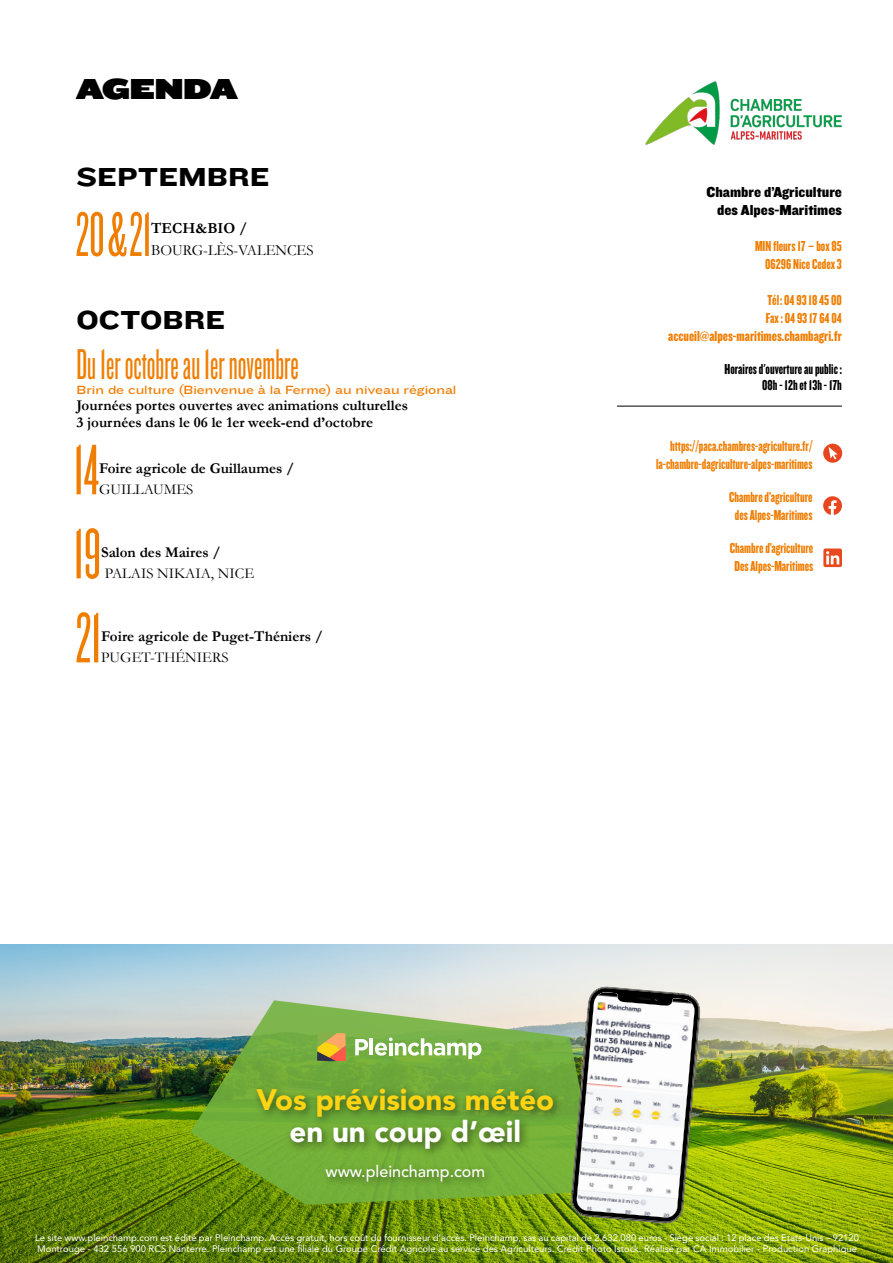
<style>
.page{position:relative;width:893px;height:1263px;background:#fff}
.page>*{position:absolute;margin:0;border:0;box-sizing:border-box;transform-origin:0 0}
.t1{font:74.4px "Knockout HTF26 Junior Flyweight";color:#ef7d00}
.t2{font:65.55px "Knockout HTF26 Junior Flyweight";color:#ef7d00}
.t3{font:44.85px "Knockout HTF26 Junior Flyweight";color:#ef7d00}
.t4{font:30px "Knockout HTF94 Ultmt Sumo";color:#000}
.t5{font:900 29.4px "Avenir LT Std";color:#ffd412}
.t6{font:900 29.4px "Avenir LT Std";color:#fff}
.t7{font:27px "Knockout HTF53 Heviweight";color:#000}
.t8{font:500 16.05px "Avenir LT Std";color:#fff}
.t9{font:15.45px/21.6px "Garamond";color:#000}
.t10{font:15px/18px "Knockout HTF68 Full Featherwt";color:#ef7d00;text-align:right}
.t11{font:700 15px/16.5px "Garamond";color:#000}
.t12{font:15px/16.5px "Knockout HTF68 Full Featherwt";color:#000;text-align:right}
.t13{font:15px "Garamond";color:#000}
.t14{font:15px/18px "Knockout HTF71 Full Middlewt";color:#000;text-align:right}
.t15{font:15px "Knockout HTF69 Full Liteweight";color:#ef7d00}
.t16{font:12.3px "Knockout HTF34 Junior Sumo";color:#ef7d00}
.t17{font:9.45px/11.4px "Avenir LT Std";color:#fff}
.s1{font-weight:700}
.s2{font-style:inherit}
</style>
<div class="page">
<img style="left:0;top:945px;width:893px;height:318px">
<svg style="left:190px;top:1000px;width:380px;height:205px;background:#83ad55"></svg>
<div style="left:252px;top:1084px;width:312px;height:108px;background:#000;opacity:.5"></div>
<svg style="left:317px;top:1032px;width:29px;height:29px"></svg>
<svg style="left:355px;top:1039px;width:13px;height:16px"></svg>
<hr style="left:370px;top:1038px;width:3px;height:17px;background:#fff">
<svg style="left:375px;top:1037px;width:106px;height:22px"></svg>
<svg style="left:570px;top:986px;width:131px;height:238px"></svg>
<img style="left:645px;top:81px;width:197px;height:64px">
<hr style="left:617px;top:406px;width:225px;height:1px;background:#000">
<svg style="left:823px;top:444px;width:19px;height:19px"></svg>
<svg style="left:823px;top:496px;width:19px;height:19px"></svg>
<svg style="left:823px;top:548px;width:19px;height:19px"></svg>
<h3 class="t4" style="left:77px;top:72px;width:162px">AGENDA</h3>
<h3 class="t7" style="left:77px;top:162px;width:195px">SEPTEMBRE</h3>
<h2 class="t2" style="left:76px;top:203px;width:77px">20 &amp; 21</h2>
<h3 class="t9" style="left:151px;top:217px;width:164px"><span class="s1">TECH&amp;BIO /<br></span>BOURG-L<span class="s2">È</span>S-VALENCES</h3>
<h3 class="t7" style="left:77px;top:306px;width:150px">OCTOBRE</h3>
<h3 class="t3" style="left:77px;top:343px;width:224px">Du 1er octobre au 1er novembre</h3>
<h3 class="t16" style="left:77px;top:383px;width:381px">Brin de culture (Bienvenue à la Ferme) au niveau régional</h3>
<h3 class="t11" style="left:77px;top:397px;width:333px">Journées portes ouvertes avec animations culturelles<br>3 journées dans le 06 le 1er week-end d’octobre</h3>
<h1 class="t1" style="left:74px;top:434px;width:27px">14</h1>
<h3 class="t11" style="left:99px;top:460px;width:197px">Foire agricole de Guillaumes /</h3>
<h3 class="t13" style="left:99px;top:480px;width:96px">GUILLAUMES</h3>
<h1 class="t1" style="left:74px;top:518px;width:29px">19</h1>
<h3 class="t11" style="left:101px;top:544px;width:121px">Salon des Maires /</h3>
<h3 class="t13" style="left:105px;top:564px;width:151px">PALAIS NIKAIA, NICE</h3>
<h1 class="t1" style="left:76px;top:602px;width:27px">21</h1>
<h3 class="t11" style="left:101px;top:628px;width:224px">Foire agricole de Puget-Théniers /</h3>
<h3 class="t13" style="left:101px;top:648px;width:129px">PUGET-THÉNIERS</h3>
<h3 class="t14" style="left:707px;top:183px;width:137px">Chambre d’Agriculture des Alpes-Maritimes</h3>
<h3 class="t10" style="left:755px;top:237px;width:88px">MIN fleurs 17 – box 85<br>06296 Nice Cedex 3</h3>
<h3 class="t10" style="left:766px;top:291px;width:78px;text-align:left">Tél : 04 93 18 45 00<br>Fax : 04 93 17 64 04</h3>
<h3 class="t15" style="left:668px;top:328px;width:175px">accueil@alpes-maritimes.chambagri.fr</h3>
<h3 class="t12" style="left:725px;top:361px;width:119px">Horaires d'ouverture au public :<br>08h - 12h et 13h - 17h</h3>
<h3 class="t10" style="left:656px;top:437px;width:158px">https://paca.chambres-agriculture.fr/ la-chambre-dagriculture-alpes-maritimes</h3>
<h3 class="t10" style="left:729px;top:488px;width:85px;text-align:center">Chambre d’agriculture des Alpes-Maritimes</h3>
<h3 class="t10" style="left:730px;top:539px;width:85px;text-align:center">Chambre d’agriculture<br>Des Alpes-Maritimes</h3>
<h3 class="t5" style="left:256px;top:1082px;width:299px">Vos prévisions météo</h3>
<h3 class="t6" style="left:289px;top:1114px;width:233px">en un coup d’œil</h3>
<h3 class="t8" style="left:326px;top:1162px;width:161px">www.pleinchamp.com</h3>
<p class="t17" style="left:35px;top:1231px;width:825px">Le site www.pleinchamp.com est édité par Pleinchamp. Accès gratuit, hors coût du fournisseur d’accès. Pleinchamp, sas au capital de 2.632.080 euros - Siège social : 12 place des Etats-Unis – 92120<br>Montrouge - 432 556 900 RCS Nanterre. Pleinchamp est une filiale du Groupe Crédit Agricole au service des Agriculteurs. Crédit Photo Istock. Réalisé par CA Immobilier - Production Graphique</p>
</div>
